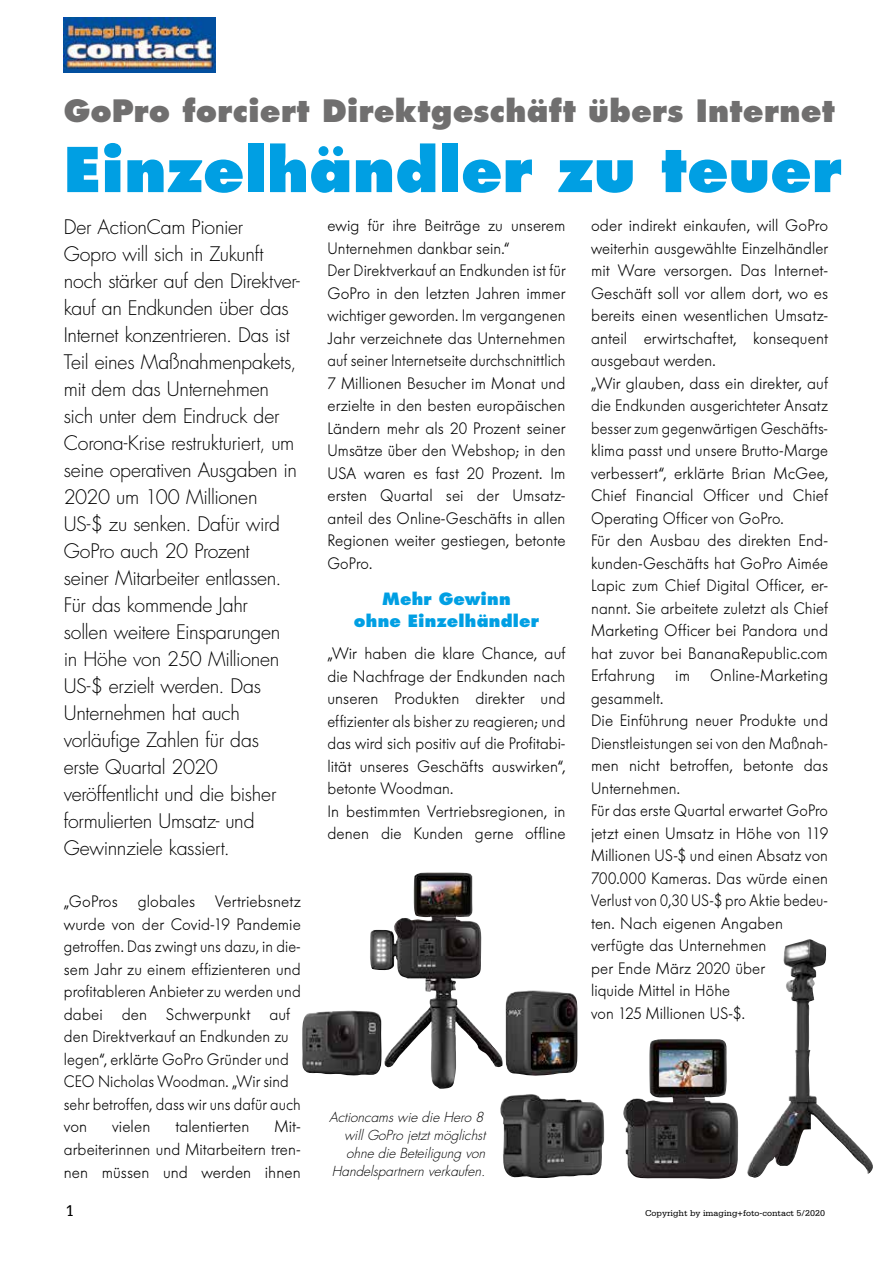
<style>
.page{position:relative;width:893px;height:1263px;background:#fff}
.page>*{position:absolute;margin:0;border:0;box-sizing:border-box;transform-origin:0 0}
.t1{font:800 60px "Futura";color:#009fe3}
.t2{font:800 30px "Futura";letter-spacing:.005em;color:#706f6f}
.t3{font:300 19.5px/27px "Futura";letter-spacing:-.015em;color:#000}
.t4{font:300 16.5px/22.5px "Futura BQ";letter-spacing:.005em;color:#000}
.t5{font:800 16.5px/22.5px "Futura";letter-spacing:.01em;color:#009fe3;text-align:center}
.t6{font:16.5px "Serifa";color:#000}
.t7{font:italic 300 13.5px/18px "Futura";color:#000;text-align:right}
.t8{font:9px "Serifa";color:#000}
</style>
<div class="page">
<img style="left:302px;top:872px;width:197px;height:217px">
<img style="left:499px;top:939px;width:374px;height:240px">
<img style="left:64px;top:17px;width:152px;height:56px">
<h2 class="t2" style="left:64px;top:92px;width:772px">GoPro forciert Direktgeschäft übers Internet</h2>
<h1 class="t1" style="left:64px;top:133px;width:779px">Einzelhändler zu teuer</h1>
<p class="t3" style="left:64px;top:214px;width:238px">Der ActionCam Pionier<br>Gopro will sich in Zukunft noch stärker auf den Direktver&shy;kauf an Endkunden über das<br>Internet konzentrieren. Das ist<br>Teil eines Maßnahmenpakets, mit dem das Unternehmen sich unter dem Eindruck der<br>Corona-Krise restrukturiert, um seine operativen Ausgaben in<br>2020 um 100 Millionen<br>US-$ zu senken. Dafür wird<br>GoPro auch 20 Prozent<br>seiner Mitarbeiter entlassen.<br>Für das kommende Jahr<br>sollen weitere Einsparungen<br>in Höhe von 250 Millionen<br>US-$ erzielt werden. Das<br>Unternehmen hat auch vorläufige Zahlen für das<br>erste Quartal 2020 veröffentlicht und die bisher formulierten Umsatz- und<br>Gewinnziele kassiert.</p>
<p class="t4" style="left:64px;top:891px;width:239px">„GoPros globales Vertriebsnetz wurde von der Covid-19 Pandemie getroffen. Das zwingt uns dazu, in die&shy;sem Jahr zu einem effizienteren und profitableren Anbieter zu werden und dabei den Schwerpunkt auf den Direktverkauf an Endkunden zu legen“, erklärte GoPro Gründer und<br>CEO Nicholas Woodman. „Wir sind sehr betroffen, dass wir uns dafür auch von</p>
<p class="t4" style="left:112px;top:1116px;width:40px">vielen</p>
<p class="t4" style="left:175px;top:1116px;width:76px">talentierten</p>
<p class="t4" style="left:64px;top:1116px;width:239px;text-align:justify;text-indent:211px">Mit&shy;arbeiterinnen und Mitarbeitern tren&shy;nen müssen und werden ihnen</p>
<p class="t4" style="left:327px;top:214px;width:240px">ewig für ihre Beiträge zu unserem Unternehmen dankbar sein.“<br>Der Direktverkauf an Endkunden ist für GoPro in den letzten Jahren immer wichtiger geworden. Im vergangenen Jahr verzeichnete das Unternehmen auf seiner Internetseite durchschnittlich 7 Millionen Besucher im Monat und erzielte in den besten europäischen Ländern mehr als 20 Prozent seiner Umsätze über den Webshop; in den USA waren es fast 20 Prozent. Im ersten Quartal sei der Umsatz&shy;anteil des Online-Geschäfts in allen Regionen weiter gestiegen, betonte GoPro.</p>
<p class="t5" style="left:354px;top:587px;width:187px">Mehr Gewinn<br>ohne Einzelhändler</p>
<p class="t4" style="left:327px;top:642px;width:240px">„Wir haben die klare Chance, auf die Nachfrage der Endkunden nach unseren Produkten direkter und effizienter als bisher zu reagieren; und das wird sich positiv auf die Profitabi&shy;lität unseres Geschäfts auswirken“, betonte Woodman.<br>In bestimmten Vertriebsregionen, in denen die Kunden gerne offline</p>
<p class="t4" style="left:591px;top:214px;width:239px">oder indirekt einkaufen, will GoPro weiterhin ausgewählte Einzelhändler mit Ware versorgen. Das Internet-<br>Geschäft soll vor allem dort, wo es bereits einen wesentlichen Umsatz&shy;anteil erwirtschaftet, konsequent ausgebaut werden.<br>„Wir glauben, dass ein direkter, auf die Endkunden ausgerichteter Ansatz besser zum gegenwärtigen Geschäfts&shy;klima passt und unsere Brutto-Marge verbessert“, erklärte Brian McGee,<br>Chief Financial Officer und Chief<br>Operating Officer von GoPro.<br>Für den Ausbau des direkten End&shy;kunden-Geschäfts hat GoPro Aimée<br>Lapic zum Chief Digital Officer, er&shy;nannt. Sie arbeitete zuletzt als Chief<br>Marketing Officer bei Pandora und hat zuvor bei BananaRepublic.com<br>Erfahrung im Online-Marketing gesammelt.<br>Die Einführung neuer Produkte und<br>Dienstleistungen sei von den Maßnah&shy;men nicht betroffen, betonte das<br>Unternehmen.<br>Für das erste Quartal erwartet GoPro jetzt einen Umsatz in Höhe von 119<br>Millionen US-$ und einen Absatz von<br>700.000 Kameras. Das würde einen<br>Verlust von 0,30 US-$ pro Aktie bedeu&shy;ten. Nach eigenen Angaben verfügte das Unternehmen<br>per Ende März 2020 über<br>liquide Mittel in Höhe<br>von 125 Millionen US-$.</p>
<p class="t7" style="left:329px;top:1108px;width:158px">Actioncams wie die Hero 8 will GoPro jetzt möglichst ohne die Beteiligung von<br>Handelspartnern verkaufen.</p>
<p class="t6" style="left:65px;top:1201px;width:11px">1</p>
<p class="t8" style="left:645px;top:1208px;width:181px">Copyright by imaging+foto-contact 5/2020</p>
</div>
